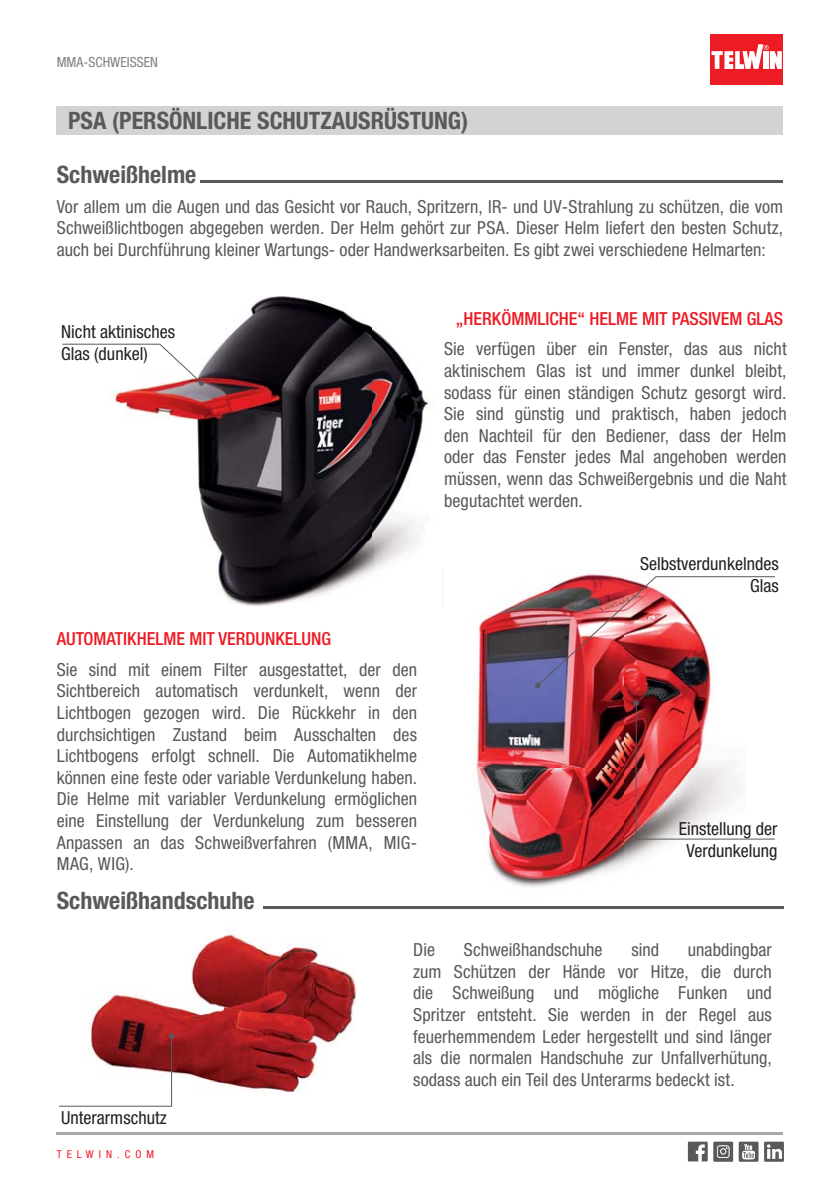
<style>
.page{position:relative;width:840px;height:1191px;background:#fff}
.page>*{position:absolute;margin:0;border:0;box-sizing:border-box;transform-origin:0 0}
.t1{font:700 condensed 24px "Helvetica Neue LT Std";color:#58595b}
.t2{font:condensed 18px/21.6px "Helvetica Neue LT Std";color:#58595b;text-align:justify}
.t3{font:condensed 18px/22px "Helvetica Neue LT Std";color:#231f20;text-align:center}
.t4{font:500 condensed 18px "Helvetica Neue LT Std";color:#ed1c24}
.t5{font:condensed 14px "Helvetica Neue LT Std";color:#808285}
.t6{font:condensed 10.8px "Helvetica Neue LT Pro";letter-spacing:.465em;color:#ed1c24}
</style>
<div class="page">
<div style="left:710px;top:34px;width:72px;height:50px;background:#ed1c24"></div>
<svg style="left:711px;top:44px;width:70px;height:25px"></svg>
<hr style="left:57px;top:1132px;width:725px;height:2px;background:#a7a9ac">
<svg style="left:687px;top:1141px;width:45px;height:20px"></svg>
<svg style="left:738px;top:1141px;width:45px;height:20px"></svg>
<img style="left:94px;top:296px;width:340px;height:311px">
<img style="left:442px;top:569px;width:303px;height:318px">
<img style="left:83px;top:931px;width:274px;height:176px">
<svg style="left:62px;top:344px;width:142px;height:42px"></svg>
<img style="left:535px;top:576px;width:239px;height:112px">
<img style="left:633px;top:700px;width:141px;height:139px">
<svg style="left:59px;top:1033px;width:115px;height:73px"></svg>
<div style="left:57px;top:106px;width:725px;height:29px;background:#d1d3d4"></div>
<hr style="left:262px;top:907px;width:520px;height:2px;background:#58595b">
<hr style="left:200px;top:181px;width:582px;height:2px;background:#58595b">
<p class="t5" style="left:57px;top:57px;width:103px">MMA-SCHWEISSEN</p>
<h1 class="t1" style="left:68px;top:112px;width:401px">PSA (PERSÖNLICHE SCHUTZAUSRÜSTUNG)</h1>
<h1 class="t1" style="left:57px;top:166px;width:141px">Schweißhelme</h1>
<p class="t2" style="left:57px;top:198px;width:727px">Vor allem um die Augen und das Gesicht vor Rauch, Spritzern, IR- und UV-Strahlung zu schützen, die vom Schweißlichtbogen abgegeben werden. Der Helm gehört zur PSA. Dieser Helm liefert den besten Schutz, auch bei Durchführung kleiner Wartungs- oder Handwerksarbeiten. Es gibt zwei verschiedene Helmarten:</p>
<p class="t3" style="left:61px;top:323px;width:115px;text-align:left">Nicht aktinisches<br>Glas (dunkel)</p>
<p class="t4" style="left:57px;top:632px;width:276px">AUTOMATIKHELME MIT VERDUNKELUNG</p>
<p class="t2" style="left:57px;top:661px;width:362px">Sie sind mit einem Filter ausgestattet, der den Sichtbereich automatisch verdunkelt, wenn der Lichtbogen gezogen wird. Die Rückkehr in den durchsichtigen Zustand beim Ausschalten des Lichtbogens erfolgt schnell. Die Automatikhelme können eine feste oder variable Verdunkelung haben.<br>Die Helme mit variabler Verdunkelung ermöglichen eine Einstellung der Verdunkelung zum besseren Anpassen an das Schweißverfahren (MMA, MIG-MAG, WIG).</p>
<h1 class="t1" style="left:57px;top:891px;width:199px">Schweißhandschuhe</h1>
<p class="t4" style="left:455px;top:312px;width:328px">„HERKÖMMLICHE“ HELME MIT PASSIVEM GLAS</p>
<p class="t2" style="left:444px;top:340px;width:344px">Sie verfügen über ein Fenster, das aus nicht aktinischem Glas ist und immer dunkel bleibt, sodass für einen ständigen Schutz gesorgt wird.<br>Sie sind günstig und praktisch, haben jedoch den Nachteil für den Bediener, dass der Helm oder das Fenster jedes Mal angehoben werden müssen, wenn das Schweißergebnis und die Naht begutachtet werden.</p>
<p class="t3" style="left:640px;top:555px;width:140px;text-align:right">Selbstverdunkelndes<br>Glas</p>
<p class="t3" style="left:678px;top:820px;width:100px">Einstellung der<br>Verdunkelung</p>
<p class="t3" style="left:61px;top:1108px;width:107px">Unterarmschutz</p>
<p class="t6" style="left:57px;top:1150px;width:99px">TELWIN.COM</p>
<p class="t2" style="left:413px;top:941px;width:23px">Die</p>
<p class="t2" style="left:463px;top:941px;width:140px">Schweißhandschuhe</p>
<p class="t2" style="left:631px;top:941px;width:29px">sind</p>
<p class="t2" style="left:413px;top:941px;width:360px;text-indent:274px">unabdingbar zum Schützen der Hände vor Hitze, die durch die Schweißung und mögliche Funken und Spritzer entsteht. Sie werden in der Regel aus feuerhemmendem Leder hergestellt und sind länger als die normalen Handschuhe zur Unfallverhütung, sodass auch ein Teil des Unterarms bedeckt ist.</p>
</div>
